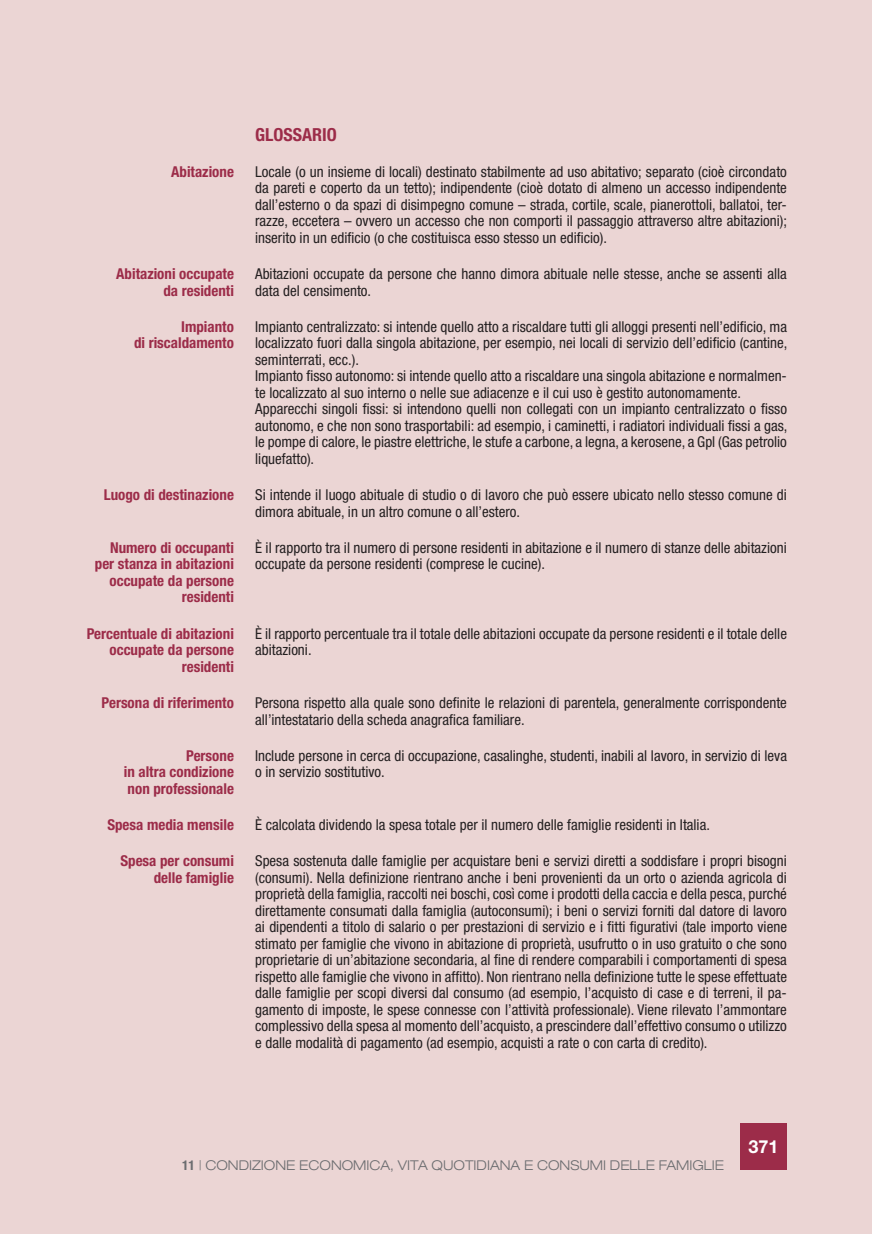
<style>
.page{position:relative;width:872px;height:1234px;background:#fff}
.page>*{position:absolute;margin:0;border:0;box-sizing:border-box;transform-origin:0 0}
.t1{font:700 condensed 18px "Helvetica Neue LT Std";color:#9c2c49}
.t2{font:700 18px "Helvetica Neue LT Std";color:#fff}
.t3{font:condensed 15px/16.5px "Helvetica Neue LT Std";color:#231f20}
.t4{font:700 condensed 15px/16.5px "Helvetica Neue LT Std";color:#9c2c49;text-align:right}
.t5{font:300 expanded 13.5px "Helvetica Neue LT Std";color:#6c6d70}
.s1{font-weight:700;font-stretch:condensed}
</style>
<div class="page">
<div style="left:0;top:0;width:872px;height:1233px;background:#ebd5d4"></div>
<div style="left:740px;top:1123px;width:47px;height:46px;background:#9c2c49"></div>
<p class="t1" style="left:255px;top:123px;width:83px">GLOSSARIO</p>
<p class="t4" style="left:171px;top:163px;width:64px">Abitazione</p>
<p class="t3" style="left:255px;top:163px;width:533px;text-align:justify">Locale (o un insieme di locali) destinato stabilmente ad uso abitativo; separato (cioè circondato da pareti e coperto da un tetto); indipendente (cioè dotato di almeno un accesso indipendente dall’esterno o da spazi di disimpegno comune – strada, cortile, scale, pianerottoli, ballatoi, ter&shy;razze, eccetera – ovvero un accesso che non comporti il passaggio attraverso altre abitazioni); inserito in un edificio (o che costituisca esso stesso un edificio).</p>
<p class="t4" style="left:116px;top:265px;width:119px">Abitazioni occupate da residenti</p>
<p class="t3" style="left:255px;top:265px;width:533px">Abitazioni occupate da persone che hanno dimora abituale nelle stesse, anche se assenti alla data del censimento.</p>
<p class="t4" style="left:134px;top:318px;width:101px">Impianto<br>di riscaldamento</p>
<p class="t3" style="left:255px;top:318px;width:534px">Impianto centralizzato: si intende quello atto a riscaldare tutti gli alloggi presenti nell’edificio, ma localizzato fuori dalla singola abitazione, per esempio, nei locali di servizio dell’edificio (cantine, seminterrati, ecc.).<br>Impianto fisso autonomo: si intende quello atto a riscaldare una singola abitazione e normalmen&shy;te localizzato al suo interno o nelle sue adiacenze e il cui uso è gestito autonomamente.<br>Apparecchi singoli fissi: si intendono quelli non collegati con un impianto centralizzato o fisso autonomo, e che non sono trasportabili: ad esempio, i caminetti, i radiatori individuali fissi a gas, le pompe di calore, le piastre elettriche, le stufe a carbone, a legna, a kerosene, a Gpl (Gas petrolio liquefatto).</p>
<p class="t4" style="left:104px;top:486px;width:132px">Luogo di destinazione</p>
<p class="t3" style="left:255px;top:486px;width:533px">Si intende il luogo abituale di studio o di lavoro che può essere ubicato nello stesso comune di dimora abituale, in un altro comune o all’estero.</p>
<p class="t4" style="left:95px;top:539px;width:141px">Numero di occupanti per stanza in abitazioni occupate da persone residenti</p>
<p class="t3" style="left:255px;top:539px;width:533px">È il rapporto tra il numero di persone residenti in abitazione e il numero di stanze delle abitazioni occupate da persone residenti (comprese le cucine).</p>
<p class="t4" style="left:87px;top:624px;width:149px">Percentuale di abitazioni occupate da persone residenti</p>
<p class="t3" style="left:255px;top:625px;width:533px">È il rapporto percentuale tra il totale delle abitazioni occupate da persone residenti e il totale delle abitazioni.</p>
<p class="t4" style="left:102px;top:694px;width:134px">Persona di riferimento</p>
<p class="t3" style="left:255px;top:694px;width:533px">Persona rispetto alla quale sono definite le relazioni di parentela, generalmente corrispondente all’intestatario della scheda anagrafica familiare.</p>
<p class="t4" style="left:124px;top:746px;width:112px;text-align:justify;text-indent:62px">Persone in altra condizione non professionale</p>
<p class="t3" style="left:255px;top:747px;width:533px">Include persone in cerca di occupazione, casalinghe, studenti, inabili al lavoro, in servizio di leva o in servizio sostitutivo.</p>
<p class="t4" style="left:107px;top:816px;width:128px">Spesa media mensile</p>
<p class="t3" style="left:255px;top:816px;width:456px">È calcolata dividendo la spesa totale per il numero delle famiglie residenti in Italia.</p>
<p class="t4" style="left:120px;top:852px;width:115px">Spesa per consumi delle famiglie</p>
<p class="t3" style="left:255px;top:852px;width:533px;text-align:justify">Spesa sostenuta dalle famiglie per acquistare beni e servizi diretti a soddisfare i propri bisogni (consumi). Nella definizione rientrano anche i beni provenienti da un orto o azienda agricola di proprietà della famiglia, raccolti nei boschi, così come i prodotti della caccia e della pesca, purché direttamente consumati dalla famiglia (autoconsumi); i beni o servizi forniti dal datore di lavoro ai dipendenti a titolo di salario o per prestazioni di servizio e i fitti figurativi (tale importo viene stimato per famiglie che vivono in abitazione di proprietà, usufrutto o in uso gratuito o che sono proprietarie di un’abitazione secondaria, al fine di rendere comparabili i comportamenti di spesa rispetto alle famiglie che vivono in affitto). Non rientrano nella definizione tutte le spese effettuate dalle famiglie per scopi diversi dal consumo (ad esempio, l’acquisto di case e di terreni, il pa&shy;gamento di imposte, le spese connesse con l’attività professionale). Viene rilevato l’ammontare complessivo della spesa al momento dell’acquisto, a prescindere dall’effettivo consumo o utilizzo e dalle modalità di pagamento (ad esempio, acquisti a rate o con carta di credito).</p>
<p class="t5" style="left:182px;top:1156px;width:543px"><span class="s1">11</span> | CONDIZIONE ECONOMICA, VITA QUOTIDIANA E CONSUMI DELLE FAMIGLIE</p>
<p class="t2" style="left:748px;top:1135px;width:32px">371</p>
</div>
